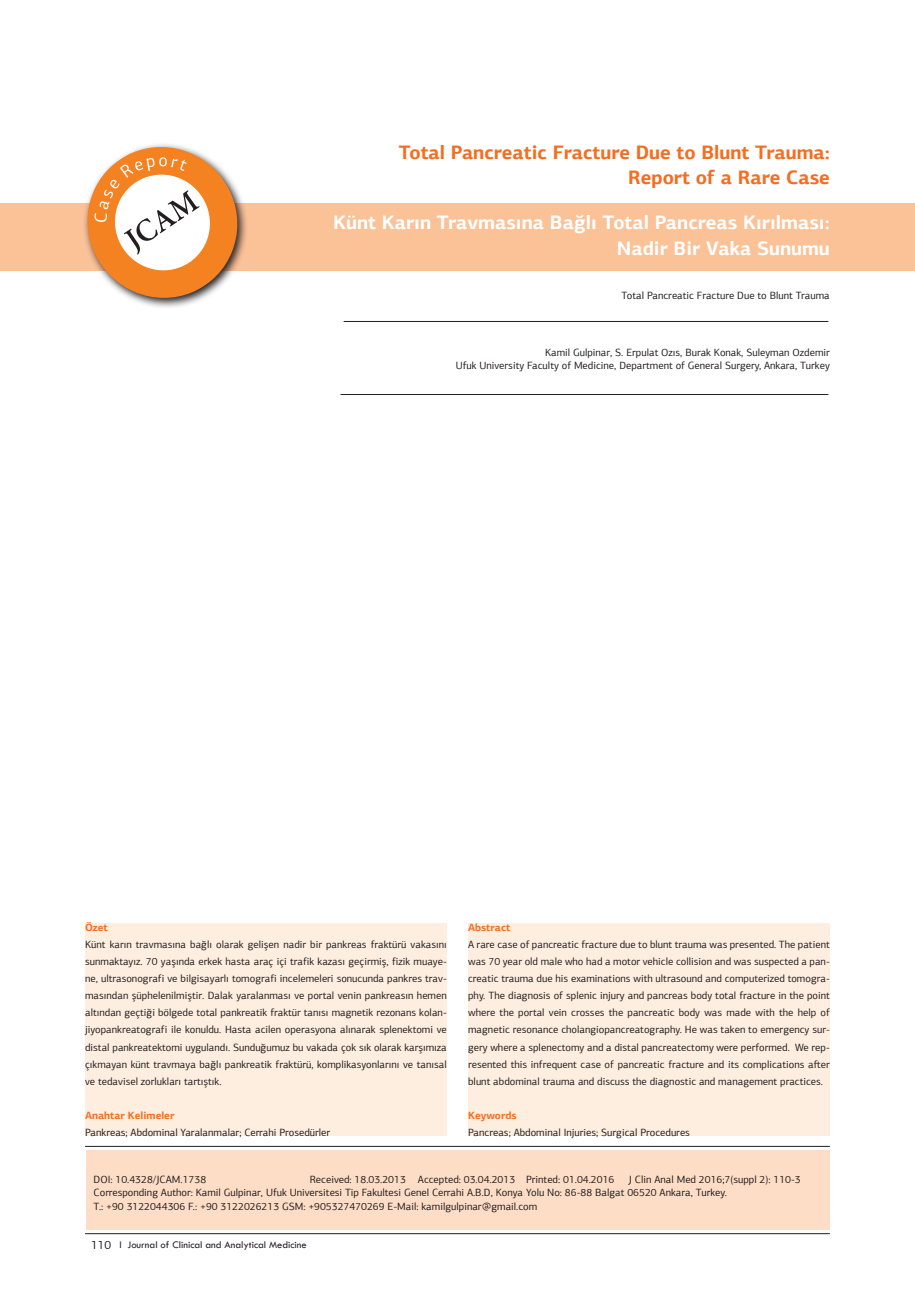
<style>
.page{position:relative;width:915px;height:1306px;background:#fff}
.page>*{position:absolute;margin:0;border:0;box-sizing:border-box;transform-origin:0 0}
.t1{font:700 19.5px/25.5px "PF Agora Sans Pro";color:#fff;text-align:right}
.t2{font:700 19.5px/25.5px "PF Agora Sans Pro";color:#f36e21;text-align:right}
.t3{font:10.5px/17.1px "PF Agora Sans Pro";color:#231f20;text-align:justify}
.t4{font:10.5px "Tw Cen";color:#231f20}
.t5{font:700 10.5px "PF Agora Sans Pro";color:#f36e21}
.s1{font-family:"PF Agora Sans Pro";font-size:12px}
</style>
<div class="page">
<div style="left:87px;top:1150px;width:742px;height:79px;background:#fdddc6"></div>
<div style="left:0;top:203px;width:914px;height:67px;background:#fbc197"></div>
<hr style="left:85px;top:1146px;width:744px;height:1px;background:#231f20">
<hr style="left:343px;top:321px;width:485px;height:1px;background:#231f20">
<hr style="left:340px;top:394px;width:488px;height:1px;background:#231f20">
<svg style="left:77px;top:144px;width:170px;height:164px"></svg>
<div style="left:85px;top:923px;width:361px;height:212px;background:#feeee0"></div>
<div style="left:468px;top:923px;width:361px;height:212px;background:#feeee0"></div>
<hr style="left:85px;top:1233px;width:744px;height:1px;background:#231f20">
<h1 class="t2" style="left:398px;top:139px;width:432px">Total Pancreatic Fracture Due to Blunt Trauma:<br>Report of a Rare Case</h1>
<h1 class="t1" style="left:333px;top:210px;width:498px">Künt Karın Travmasına Bağlı Total Pancreas Kırılması:<br>Nadir Bir Vaka Sunumu</h1>
<p class="t3" style="left:621px;top:287px;width:210px">Total Pancreatic Fracture Due to Blunt Trauma</p>
<p class="t3" style="left:455px;top:345px;width:375px;line-height:13.5px;text-align:right">Kamil Gulpinar, S. Erpulat Ozıs, Burak Konak, Suleyman Ozdemir<br>Ufuk University Faculty of Medicine, Department of General Surgery, Ankara, Turkey</p>
<p class="t5" style="left:85px;top:920px;width:24px">Özet</p>
<p class="t3" style="left:85px;top:935px;width:363px">Künt karın travmasına bağlı olarak gelişen nadir bir pankreas fraktürü vakasını sunmaktayız. 70 yaşında erkek hasta araç içi trafik kazası geçirmiş, fizik muaye&shy;ne, ultrasonografi ve bilgisayarlı tomografi incelemeleri sonucunda pankres trav&shy;masından şüphelenilmiştir. Dalak yaralanması ve portal venin pankreasın hemen altından geçtiği bölgede total pankreatik fraktür tanısı magnetik rezonans kolan&shy;jiyopankreatografi ile konuldu. Hasta acilen operasyona alınarak splenektomi ve distal pankreatektomi uygulandı. Sunduğumuz bu vakada çok sık olarak karşımıza çıkmayan künt travmaya bağlı pankreatik fraktürü, komplikasyonlarını ve tanısal ve tedavisel zorlukları tartıştık.</p>
<p class="t5" style="left:85px;top:1108px;width:91px">Anahtar Kelimeler</p>
<p class="t3" style="left:85px;top:1123px;width:246px">Pankreas; Abdominal Yaralanmalar; Cerrahi Prosedürler</p>
<p class="t5" style="left:468px;top:920px;width:44px">Abstract</p>
<p class="t3" style="left:468px;top:935px;width:363px">A rare case of pancreatic fracture due to blunt trauma was presented. The patient was 70 year old male who had a motor vehicle collision and was suspected a pan&shy;creatic trauma due his examinations with ultrasound and computerized tomogra&shy;phy. The diagnosis of splenic injury and pancreas body total fracture in the point where the portal vein crosses the pancreatic body was made with the help of magnetic resonance cholangiopancreatography. He was taken to emergency sur&shy;gery where a splenectomy and a distal pancreatectomy were performed. We rep&shy;resented this infrequent case of pancreatic fracture and its complications after blunt abdominal trauma and discuss the diagnostic and management practices.</p>
<p class="t5" style="left:468px;top:1108px;width:50px">Keywords</p>
<p class="t3" style="left:468px;top:1123px;width:223px">Pancreas; Abdominal Injuries; Surgical Procedures</p>
<p class="t3" style="left:94px;top:1172px;width:708px;line-height:13.5px;text-align:left;text-indent:535px">J Clin Anal Med 2016;7(suppl 2): 110-3<br>Corresponding Author: Kamil Gulpinar, Ufuk Universitesi Tip Fakultesi Genel Cerrahi A.B.D, Konya Yolu No: 86-88 Balgat 06520 Ankara, Turkey.<br>T.: +90 3122044306 F.: +90 3122026213 GSM: +905327470269 E-Mail: kamilgulpinar@gmail.com</p>
<p class="t3" style="left:94px;top:1170px;width:114px">DOI: 10.4328/JCAM.1738</p>
<p class="t3" style="left:310px;top:1170px;width:306px">Received: 18.03.2013 Accepted: 03.04.2013 Printed: 01.04.2016</p>
<p class="t4" style="left:91px;top:1237px;width:217px"><span class="s1">110</span> I Journal of Clinical and Analytical Medicine</p>
<p class="t4" style="left:89px;top:1243px;width:198px"><span class="s1">1</span> | Journal of Clinical and Analytical Medicine</p>
</div>
